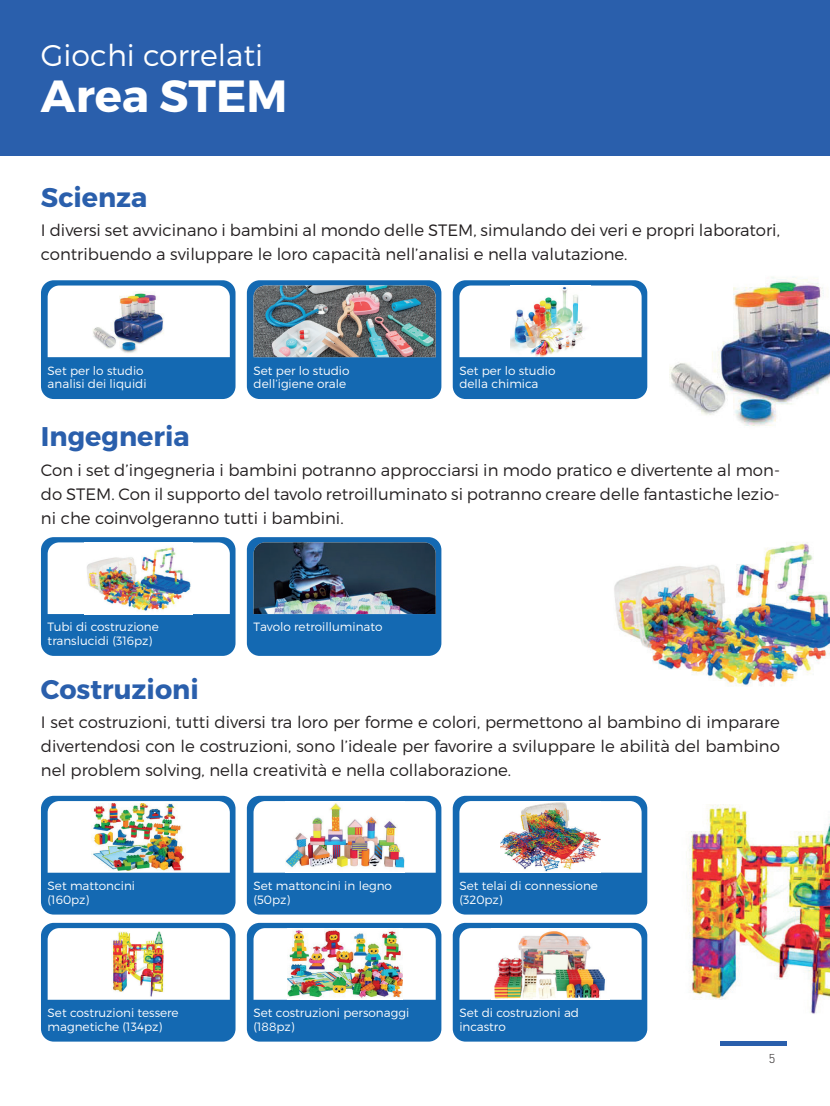
<style>
.page{position:relative;width:830px;height:1106px;background:#fff}
.page>*{position:absolute;margin:0;border:0;box-sizing:border-box;transform-origin:0 0}
.t1{font:700 45px "Montserrat";color:#fff}
.t2{font:300 30px "Montserrat";color:#fff}
.t3{font:700 27px "Montserrat";color:#2a5fac}
.t4{font:300 16.5px/24px "Montserrat";color:#231f20;text-align:justify}
.t5{font:300 12.75px "DIN";color:#231f20}
.t6{font:300 12px/13.5px "Montserrat";color:#fff}
</style>
<div class="page">
<div style="left:719px;top:1041px;width:66px;height:5px;background:#2a5fac"></div>
<img style="left:614px;top:542px;width:215px;height:144px">
<img style="left:638px;top:276px;width:191px;height:150px">
<div style="left:41px;top:280px;width:194px;height:119px;background:#1469b2;border-radius:13px"></div>
<div style="left:41px;top:537px;width:194px;height:119px;background:#1469b2;border-radius:13px"></div>
<div style="left:41px;top:795px;width:194px;height:119px;background:#1469b2;border-radius:13px"></div>
<div style="left:41px;top:922px;width:194px;height:119px;background:#1469b2;border-radius:13px"></div>
<div style="left:247px;top:280px;width:194px;height:119px;background:#1469b2;border-radius:13px"></div>
<div style="left:247px;top:537px;width:194px;height:119px;background:#1469b2;border-radius:13px"></div>
<div style="left:247px;top:795px;width:194px;height:119px;background:#1469b2;border-radius:13px"></div>
<div style="left:247px;top:922px;width:194px;height:119px;background:#1469b2;border-radius:13px"></div>
<div style="left:452px;top:795px;width:195px;height:119px;background:#1469b2;border-radius:13px"></div>
<div style="left:452px;top:922px;width:195px;height:119px;background:#1469b2;border-radius:13px"></div>
<div style="left:452px;top:280px;width:195px;height:119px;background:#1469b2;border-radius:13px"></div>
<div style="left:48px;top:285px;width:182px;height:72px;background:#fff"></div>
<img style="left:80px;top:291px;width:96px;height:64px">
<div style="left:48px;top:542px;width:182px;height:72px;background:#fff"></div>
<img style="left:85px;top:542px;width:107px;height:72px">
<div style="left:48px;top:801px;width:182px;height:71px;background:#fff"></div>
<img style="left:92px;top:803px;width:94px;height:67px">
<div style="left:48px;top:928px;width:182px;height:71px;background:#fff"></div>
<img style="left:93px;top:931px;width:92px;height:65px">
<img style="left:253px;top:285px;width:182px;height:72px">
<img style="left:253px;top:542px;width:182px;height:72px">
<div style="left:253px;top:801px;width:182px;height:71px;background:#fff"></div>
<img style="left:285px;top:801px;width:119px;height:71px">
<div style="left:253px;top:928px;width:182px;height:71px;background:#fff"></div>
<img style="left:287px;top:928px;width:115px;height:71px">
<div style="left:459px;top:801px;width:182px;height:71px;background:#fff"></div>
<img style="left:500px;top:801px;width:100px;height:71px">
<div style="left:459px;top:928px;width:182px;height:71px;background:#fff"></div>
<img style="left:491px;top:928px;width:118px;height:71px">
<div style="left:459px;top:285px;width:182px;height:72px;background:#fff"></div>
<img style="left:510px;top:285px;width:80px;height:71px">
<img style="left:686px;top:804px;width:143px;height:210px">
<div style="left:0;top:0;width:829px;height:155px;background:#2a5fac"></div>
<h2 class="t2" style="left:41px;top:37px;width:223px">Giochi correlati</h2>
<h1 class="t1" style="left:41px;top:68px;width:248px">Area STEM</h1>
<h3 class="t3" style="left:41px;top:181px;width:108px">Scienza</h3>
<p class="t4" style="left:41px;top:217px;width:740px">I diversi set avvicinano i bambini al mondo delle STEM, simulando dei veri e propri laboratori, contribuendo a sviluppare le loro capacità nell’analisi e nella valutazione.</p>
<p class="t6" style="left:48px;top:363px;width:100px">Set per lo studio analisi dei liquidi</p>
<h3 class="t3" style="left:41px;top:420px;width:150px">Ingegneria</h3>
<p class="t6" style="left:253px;top:363px;width:97px">Set per lo studio dell’igiene orale</p>
<p class="t6" style="left:459px;top:363px;width:97px">Set per lo studio della chimica</p>
<p class="t4" style="left:41px;top:457px;width:740px">Con i set d’ingegneria i bambini potranno approcciarsi in modo pratico e divertente al mon&shy;do STEM. Con il supporto del tavolo retroilluminato si potranno creare delle fantastiche lezio&shy;ni che coinvolgeranno tutti i bambini.</p>
<p class="t6" style="left:48px;top:620px;width:113px">Tubi di costruzione translucidi (316pz)</p>
<h3 class="t3" style="left:41px;top:672px;width:159px">Costruzioni</h3>
<p class="t6" style="left:253px;top:620px;width:130px">Tavolo retroilluminato</p>
<p class="t4" style="left:41px;top:710px;width:740px">I set costruzioni, tutti diversi tra loro per forme e colori, permettono al bambino di imparare divertendosi con le costruzioni, sono l’ideale per favorire a sviluppare le abilità del bambino nel problem solving, nella creatività e nella collaborazione.</p>
<p class="t6" style="left:48px;top:879px;width:89px">Set mattoncini (160pz)</p>
<p class="t6" style="left:48px;top:1006px;width:132px">Set costruzioni tessere magnetiche (134pz)</p>
<p class="t6" style="left:253px;top:879px;width:140px">Set mattoncini in legno (50pz)</p>
<p class="t6" style="left:253px;top:1006px;width:157px">Set costruzioni personaggi (188pz)</p>
<p class="t6" style="left:459px;top:879px;width:140px">Set telai di connessione (320pz)</p>
<p class="t6" style="left:459px;top:1006px;width:121px">Set di costruzioni ad incastro</p>
<p class="t5" style="left:768px;top:1050px;width:8px">5</p>
</div>
